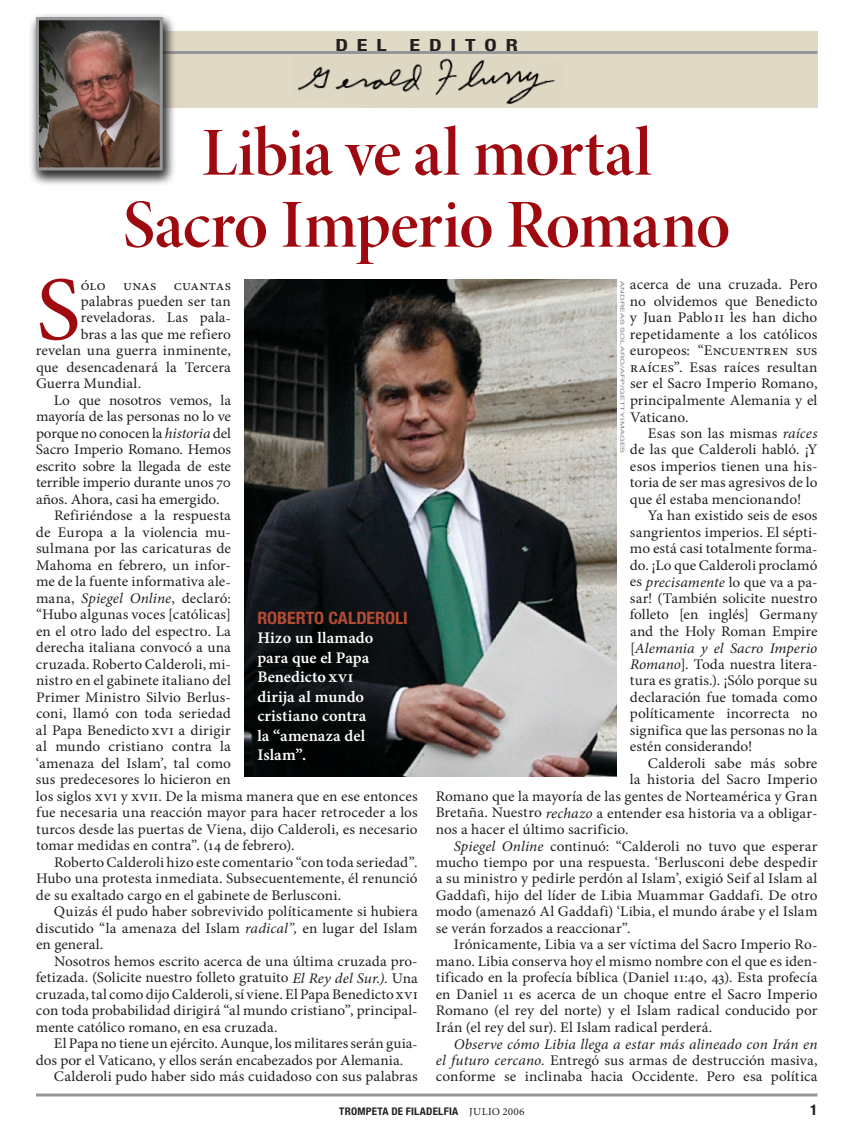
<style>
.page{position:relative;width:864px;height:1134px;background:#fff}
.page>*{position:absolute;margin:0;border:0;box-sizing:border-box;transform-origin:0 0}
.t1{font:90.9px "Minion Pro";color:#9e0a0f;scale:1.04 1}
.t2{font:69px/72px "Minion Pro Semibold Disp";letter-spacing:-.015em;color:#9e0a0f;text-align:center}
.t3{font:700 condensed 17.1px "Helvetica Neue LT Std";color:#b44b34;scale:1.05 1}
.t4{font:700 condensed 16.8px "Helvetica Neue LT Std";color:#231f20;scale:1.31 1}
.t5{font:16.2px/19.5px "Minion Pro Semibold Capt";color:#fff}
.t6{font:14.7px/16.5px "Minion Pro";letter-spacing:.005em;color:#231f20;text-align:justify;scale:1.04 1}
.t7{font:700 condensed 10.5px "Helvetica Neue LT Std";color:#231f20;scale:1.05 1}
.t8{font:10.5px "Minion Pro";color:#231f20;scale:1.05 1}
.t9{font:5.4px "Helvetica Neue";letter-spacing:.025em;color:#808285;scale:1.67 1}
.s1{font-style:italic}
</style>
<div class="page">
<div style="left:36px;top:32px;width:782px;height:76px;background:#e0d9c5"></div>
<img style="left:244px;top:279px;width:372px;height:498px">
<img style="left:297px;top:58px;width:258px;height:46px">
<hr style="left:36px;top:51px;width:781px;height:3px;background:#949698">
<hr style="left:36px;top:1094px;width:782px;height:2px;background:#949698">
<div style="left:29px;top:13px;width:149px;height:175px;background:#231f20;opacity:.75"></div>
<img style="left:40px;top:21px;width:119px;height:145px">
<div style="left:36px;top:17px;width:127px;height:153px;border:3px solid #949698"></div>
<p class="t4" style="left:336px;top:35px;width:14px">DEL</p>
<p class="t4" style="left:410px;top:35px;width:15px">EDITOR</p>
<h2 class="t2" style="left:123px;top:118px;width:609px">Libia ve al mortal<br>Sacro Imperio Romano</h2>
<h1 class="t1" style="left:36px;top:249px;width:45px">S</h1>
<p class="t6" style="left:81px;top:277px;width:146px">ólo unas cuantas</p>
<p class="t6" style="left:81px;top:293px;width:146px">palabras pueden ser tan</p>
<p class="t6" style="left:81px;top:310px;width:146px">reveladoras. Las pala-</p>
<p class="t6" style="left:81px;top:326px;width:146px">bras a las que me refiero</p>
<p class="t6" style="left:36px;top:343px;width:189px">revelan una guerra inminente,</p>
<p class="t6" style="left:36px;top:359px;width:189px">que desencadenará la Tercera</p>
<p class="t6" style="left:36px;top:376px;width:103px">Guerra Mundial.</p>
<p class="t6" style="left:54px;top:392px;width:172px">Lo que nosotros vemos, la</p>
<p class="t6" style="left:36px;top:409px;width:189px">mayoría de las personas no lo ve</p>
<p class="t6" style="left:36px;top:425px;width:189px">porque no conocen la <span class="s1">historia</span> del</p>
<p class="t6" style="left:36px;top:442px;width:189px">Sacro Imperio Romano. Hemos</p>
<p class="t6" style="left:36px;top:458px;width:189px">escrito sobre la llegada de este</p>
<p class="t6" style="left:36px;top:475px;width:189px">terrible imperio durante unos 70</p>
<p class="t6" style="left:36px;top:491px;width:178px">años. Ahora, casi ha emergido.</p>
<p class="t6" style="left:54px;top:508px;width:172px">Refiriéndose a la respuesta</p>
<p class="t6" style="left:36px;top:524px;width:189px">de Europa a la violencia mu-</p>
<p class="t6" style="left:36px;top:541px;width:189px">sulmana por las caricaturas de</p>
<p class="t6" style="left:36px;top:557px;width:189px">Mahoma en febrero, un infor-</p>
<p class="t6" style="left:36px;top:574px;width:189px">me de la fuente informativa ale-</p>
<p class="t6" style="left:36px;top:590px;width:189px">mana, <span class="s1">Spiegel Online</span>, declaró:</p>
<p class="t6" style="left:36px;top:607px;width:189px">“Hubo algunas voces [católicas]</p>
<p class="t6" style="left:36px;top:623px;width:189px">en el otro lado del espectro. La</p>
<p class="t6" style="left:36px;top:640px;width:189px">derecha italiana convocó a una</p>
<p class="t6" style="left:36px;top:656px;width:189px">cruzada. RobertoCalderoli, mi-</p>
<p class="t6" style="left:36px;top:673px;width:189px">nistro en el gabinete italiano del</p>
<p class="t6" style="left:36px;top:689px;width:189px">Primer Ministro Silvio Berlus-</p>
<p class="t6" style="left:36px;top:706px;width:189px">coni, llamó con toda seriedad</p>
<p class="t6" style="left:36px;top:722px;width:189px">al Papa Benedictoxvi a dirigir</p>
<p class="t6" style="left:36px;top:739px;width:189px">al mundo cristiano contra la</p>
<p class="t6" style="left:36px;top:755px;width:189px">‘amenaza del Islam’, tal como</p>
<p class="t6" style="left:36px;top:772px;width:189px">sus predecesores lo hicieron en</p>
<p class="t6" style="left:36px;top:788px;width:369px">los siglos xvi y xvii. De la misma manera que en ese entonces</p>
<p class="t6" style="left:36px;top:805px;width:369px">fue necesaria una reacción mayor para hacer retroceder a los</p>
<p class="t6" style="left:36px;top:821px;width:369px">turcos desde las puertas de Viena, dijo Calderoli, es necesario</p>
<p class="t6" style="left:36px;top:838px;width:250px">tomar medidas en contra”. (14 de febrero).</p>
<p class="t6" style="left:54px;top:854px;width:351px">RobertoCalderoli hizo este comentario “con toda seriedad”.</p>
<p class="t6" style="left:36px;top:871px;width:369px">Hubo una protesta inmediata. Subsecuentemente, él renunció</p>
<p class="t6" style="left:36px;top:887px;width:295px">de su exaltado cargo en el gabinete de Berlusconi.</p>
<p class="t6" style="left:54px;top:904px;width:351px">Quizás él pudo haber sobrevivido políticamente si hubiera</p>
<p class="t6" style="left:36px;top:920px;width:369px">discutido “la amenaza del Islam <span class="s1">radical”,</span> en lugar del Islam</p>
<p class="t6" style="left:36px;top:937px;width:66px">en general.</p>
<p class="t6" style="left:54px;top:953px;width:351px">Nosotros hemos escrito acerca de una última cruzada pro-</p>
<p class="t6" style="left:36px;top:970px;width:369px">fetizada. (Solicite nuestro folleto gratuito <span class="s1">El Rey del Sur.).</span> Una</p>
<p class="t6" style="left:36px;top:986px;width:369px">cruzada,tal como dijoCalderoli,sí viene. El PapaBenedictoxvi</p>
<p class="t6" style="left:36px;top:1003px;width:369px">con toda probabilidad dirigirá “al mundo cristiano”, principal-</p>
<p class="t6" style="left:36px;top:1019px;width:234px">mente católico romano, en esa cruzada.</p>
<p class="t6" style="left:54px;top:1036px;width:351px">El Papa no tiene un ejército.Aunque, los militaresserán guia-</p>
<p class="t6" style="left:36px;top:1052px;width:355px">dos por el Vaticano, y ellos serán encabezados por Alemania.</p>
<p class="t6" style="left:54px;top:1069px;width:351px">Calderoli pudo haber sido más cuidadoso con sus palabras</p>
<p class="t3" style="left:257px;top:608px;width:20px">ROBERTO</p>
<p class="t3" style="left:328px;top:608px;width:19px">CALDEROLI</p>
<p class="t5" style="left:257px;top:629px;width:117px">Hizo un llamado para que el Papa<br>Benedictoxvi dirija al mundo cristiano contra la “amenaza del<br>Islam”.</p>
<p class="t6" style="left:630px;top:277px;width:182px">acerca de una cruzada. Pero no olvidemos que Benedicto y Juan Pabloii les han dicho repetidamente a los católicos europeos: “Encuentren sus raíces”. Esas raíces resultan ser el Sacro Imperio Romano, principalmente Alemania y el Vaticano.</p>
<p class="t6" style="left:630px;top:425px;width:182px;text-indent:18px">Esas son las mismas <span class="s1">raíces </span>de las que Calderoli habló. ¡Y esos imperios tienen una his&shy;toria de ser mas agresivos de lo que él estaba mencionando!</p>
<p class="t6" style="left:630px;top:508px;width:182px;text-indent:18px">Ya han existido seis de esos sangrientos imperios. El sépti&shy;mo está casi totalmente forma&shy;do. ¡Lo que Calderoli proclamó es <span class="s1">precisamente</span> lo que va a pa&shy;sar! (También solicite nuestro folleto [en inglés] Germany and the Holy Roman Empire [<span class="s1">Alemania y el Sacro Imperio Romano</span>]<span class="s1">.</span> Toda nuestra litera&shy;tura es gratis.). ¡Sólo porque su declaración fue tomada como políticamente incorrecta no significa que las personas no la estén considerando!</p>
<p class="t6" style="left:648px;top:755px;width:164px">Calderoli sabe más sobre</p>
<p class="t6" style="left:630px;top:772px;width:182px">la historia del Sacro Imperio</p>
<p class="t6" style="left:436px;top:788px;width:369px">Romano que la mayoría de las gentes de Norteamérica y Gran</p>
<p class="t6" style="left:436px;top:805px;width:369px">Bretaña. Nuestro <span class="s1">rechazo</span> a entender esa historia va a obligar-</p>
<p class="t6" style="left:436px;top:821px;width:187px">nos a hacer el último sacrificio.</p>
<p class="t6" style="left:454px;top:838px;width:351px"><span class="s1">Spiegel Online</span> continuó: “Calderoli no tuvo que esperar</p>
<p class="t6" style="left:436px;top:854px;width:369px">mucho tiempo por una respuesta. ‘Berlusconi debe despedir</p>
<p class="t6" style="left:436px;top:871px;width:369px">a su ministro y pedirle perdón al Islam’, exigió Seif al Islam al</p>
<p class="t6" style="left:436px;top:887px;width:369px">Gaddafi, hijo del líder de Libia Muammar Gaddafi. De otro</p>
<p class="t6" style="left:436px;top:904px;width:369px">modo (amenazó Al Gaddafi) ‘Libia, el mundo árabe y el Islam</p>
<p class="t6" style="left:436px;top:920px;width:189px">se verán forzados a reaccionar”.</p>
<p class="t6" style="left:454px;top:937px;width:351px">Irónicamente, Libia va a ser víctima del Sacro Imperio Ro-</p>
<p class="t6" style="left:436px;top:953px;width:369px">mano. Libia conserva hoy el mismo nombre con el que es iden-</p>
<p class="t6" style="left:436px;top:970px;width:369px">tificado en la profecía bíblica (Daniel 11:40, 43). Esta profecía</p>
<p class="t6" style="left:436px;top:986px;width:369px">en Daniel 11 es acerca de un choque entre el Sacro Imperio</p>
<p class="t6" style="left:436px;top:1003px;width:369px">Romano (el rey del norte) y el Islam radical conducido por</p>
<p class="t6" style="left:436px;top:1019px;width:267px">Irán (el rey del sur). El Islam radical perderá.</p>
<p class="t6" style="left:436px;top:1036px;width:369px;text-indent:18px"><span class="s1">Observe cómo Libia llega a estar más alineado con Irán en el futuro cercano.</span> Entregó sus armas de destrucción masiva, conforme se inclinaba hacia Occidente. Pero esa política</p>
<p class="t9" style="left:626px;top:281px;width:104px;rotate:90deg">andreas Solaro/AFP/Gettyimages</p>
<p class="t7" style="left:339px;top:1104px;width:7px">TROMPETA</p>
<p class="t7" style="left:391px;top:1104px;width:20px">DE FILADELFIA</p>
<p class="t8" style="left:469px;top:1104px;width:6px">julio</p>
<p class="t8" style="left:503px;top:1104px;width:23px">2006</p>
</div>
